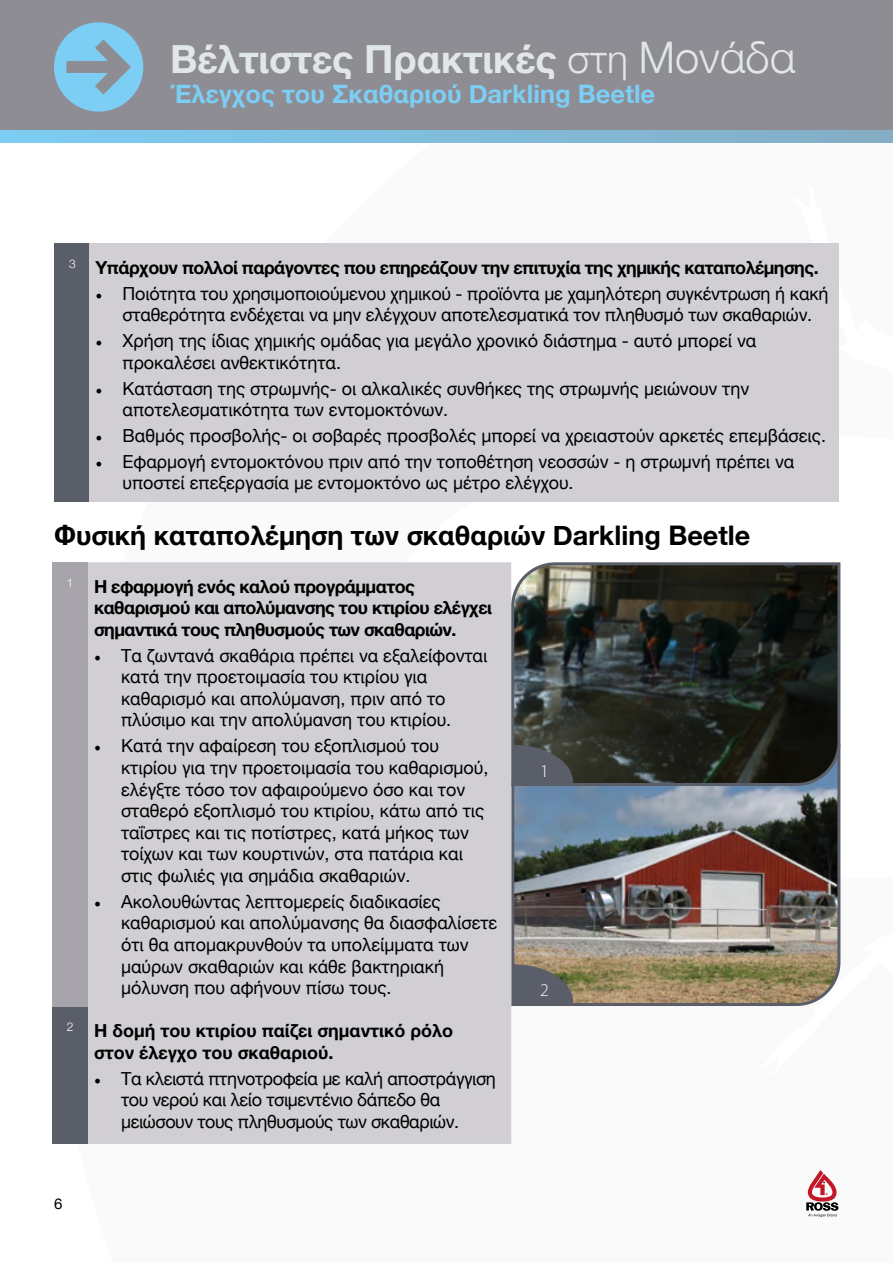
<style>
.page{position:relative;width:893px;height:1263px;background:#fff}
.page>*{position:absolute;margin:0;border:0;box-sizing:border-box;transform-origin:0 0}
.t1{font:700 39px "Helvetica Neue";color:#e1e7e7}
.t2{font:700 27px "Helvetica Neue";color:#000}
.t3{font:700 25.5px "Helvetica Neue";color:#7ccef5}
.t4{font:18px/21.6px "Helvetica Neue";color:#000}
.t5{font:700 18px/21.6px "Helvetica Neue";letter-spacing:-.03em;color:#000}
.t6{font:18px/21.6px "Helvetica Neue";letter-spacing:-.02em;color:#000}
.t7{font:700 18px/21.6px "Helvetica Neue";color:#000}
.t8{font:300 18px "Myriad Pro";color:#fff}
.t9{font:15px "Helvetica Neue";color:#000}
.s1{font-weight:300}
.s2{font-weight:300;font-size:43.5px}
.s3{font-family:"Minion Pro"}
</style>
<div class="page">
<svg style="left:806px;top:1170px;width:32px;height:47px"></svg>
<img style="left:511px;top:787px;width:330px;height:220px">
<svg style="left:513px;top:964px;width:60px;height:40px;background:#646564"></svg>
<div style="left:0;top:0;width:893px;height:143px;background:#8f8d94"></div>
<div style="left:54px;top:22px;width:89px;height:90px;background:#7ccef5;border-radius:50%"></div>
<svg style="left:95px;top:27px;width:44px;height:80px"></svg>
<div style="left:66px;top:61px;width:52px;height:12px;background:#8f8d94"></div>
<svg style="left:0;top:131px;width:893px;height:12px;background:#80bcdb"></svg>
<div style="left:54px;top:243px;width:36px;height:259px;background:#595e68"></div>
<div style="left:90px;top:243px;width:749px;height:259px;background:#d1cfd3"></div>
<div style="left:53px;top:562px;width:35px;height:445px;background:#a7a4ab"></div>
<div style="left:88px;top:562px;width:423px;height:582px;background:#d1cfd3"></div>
<div style="left:53px;top:1007px;width:35px;height:137px;background:#595e68"></div>
<svg style="left:510px;top:562px;width:331px;height:225px;background:#2d312c"></svg>
<svg style="left:513px;top:745px;width:60px;height:40px;background:#54585e"></svg>
<h1 class="t1" style="left:170px;top:28px;width:627px">Βέλτιστες Πρακτικές <span class="s1">στη</span> <span class="s2">Μονάδα</span></h1>
<h3 class="t3" style="left:170px;top:74px;width:487px">Έλεγχος του Σκαθαριού Darkling Beetle</h3>
<p class="t5" style="left:69px;top:257px;width:751px"><sup>3</sup> Υπάρχουν πολλοί παράγοντες που επηρεάζουν την επιτυχία της χημικής καταπολέμησης.</p>
<p class="t4" style="left:96px;top:283px;width:734px;text-align:center"><span class="s3">•</span> Ποιότητα του χρησιμοποιούμενου χημικού - προϊόντα με χαμηλότερη συγκέντρωση ή κακή σταθερότητα ενδέχεται να μην ελέγχουν αποτελεσματικά τον πληθυσμό των σκαθαριών.</p>
<p class="t4" style="left:123px;top:331px;width:635px;text-indent:-27px"><span class="s3">•</span> Χρήση της ίδιας χημικής ομάδας για μεγάλο χρονικό διάστημα - αυτό μπορεί να προκαλέσει ανθεκτικότητα.</p>
<p class="t4" style="left:123px;top:378px;width:628px;text-indent:-27px"><span class="s3">•</span> Κατάσταση της στρωμνής- οι αλκαλικές συνθήκες της στρωμνής μειώνουν την αποτελεσματικότητα των εντομοκτόνων.</p>
<p class="t4" style="left:96px;top:426px;width:732px"><span class="s3">•</span> Βαθμός προσβολής- οι σοβαρές προσβολές μπορεί να χρειαστούν αρκετές επεμβάσεις.</p>
<p class="t4" style="left:123px;top:452px;width:673px;text-indent:-27px"><span class="s3">•</span> Εφαρμογή εντομοκτόνου πριν από την τοποθέτηση νεοσσών - η στρωμνή πρέπει να υποστεί επεξεργασία με εντομοκτόνο ως μέτρο ελέγχου.</p>
<h2 class="t2" style="left:54px;top:514px;width:698px">Φυσική καταπολέμηση των σκαθαριών Darkling Beetle</h2>
<p class="t5" style="left:94px;top:576px;width:399px;text-indent:-27px"><sup>1</sup> Η εφαρμογή ενός καλού προγράμματος καθαρισμού και απολύμανσης του κτιρίου ελέγχει σημαντικά τους πληθυσμούς των σκαθαριών.</p>
<p class="t4" style="left:121px;top:645px;width:368px;text-indent:-27px"><span class="s3">•</span> Τα ζωντανά σκαθάρια πρέπει να εξαλείφονται κατά την προετοιμασία του κτιρίου για καθαρισμό και απολύμανση, πριν από το πλύσιμο και την απολύμανση του κτιρίου.</p>
<p class="t4" style="left:121px;top:736px;width:369px;text-indent:-27px"><span class="s3">•</span> Κατά την αφαίρεση του εξοπλισμού του κτιρίου για την προετοιμασία του καθαρισμού, ελέγξτε τόσο τον αφαιρούμενο όσο και τον σταθερό εξοπλισμό του κτιρίου, κάτω από τις ταΐστρες και τις ποτίστρες, κατά μήκος των τοίχων και των κουρτινών, στα πατάρια και στις φωλιές για σημάδια σκαθαριών.</p>
<p class="t4" style="left:121px;top:892px;width:378px;text-indent:-27px"><span class="s3">•</span> Ακολουθώντας λεπτομερείς διαδικασίες καθαρισμού και απολύμανσης θα διασφαλίσετε ότι θα απομακρυνθούν τα υπολείμματα των μαύρων σκαθαριών και κάθε βακτηριακή μόλυνση που αφήνουν πίσω τους.</p>
<p class="t7" style="left:94px;top:1020px;width:360px;text-indent:-27px"><sup>2</sup> Η δομή του κτιρίου παίζει σημαντικό ρόλο στον έλεγχο του σκαθαριού.</p>
<p class="t6" style="left:121px;top:1068px;width:376px;text-indent:-27px"><span class="s3">•</span> Τα κλειστά πτηνοτροφεία με καλή αποστράγγιση του νερού και λείο τσιμεντένιο δάπεδο θα μειώσουν τους πληθυσμούς των σκαθαριών.</p>
<p class="t9" style="left:54px;top:1193px;width:10px">6</p>
<p class="t8" style="left:540px;top:760px;width:10px">1</p>
<p class="t8" style="left:540px;top:979px;width:10px">2</p>
</div>
